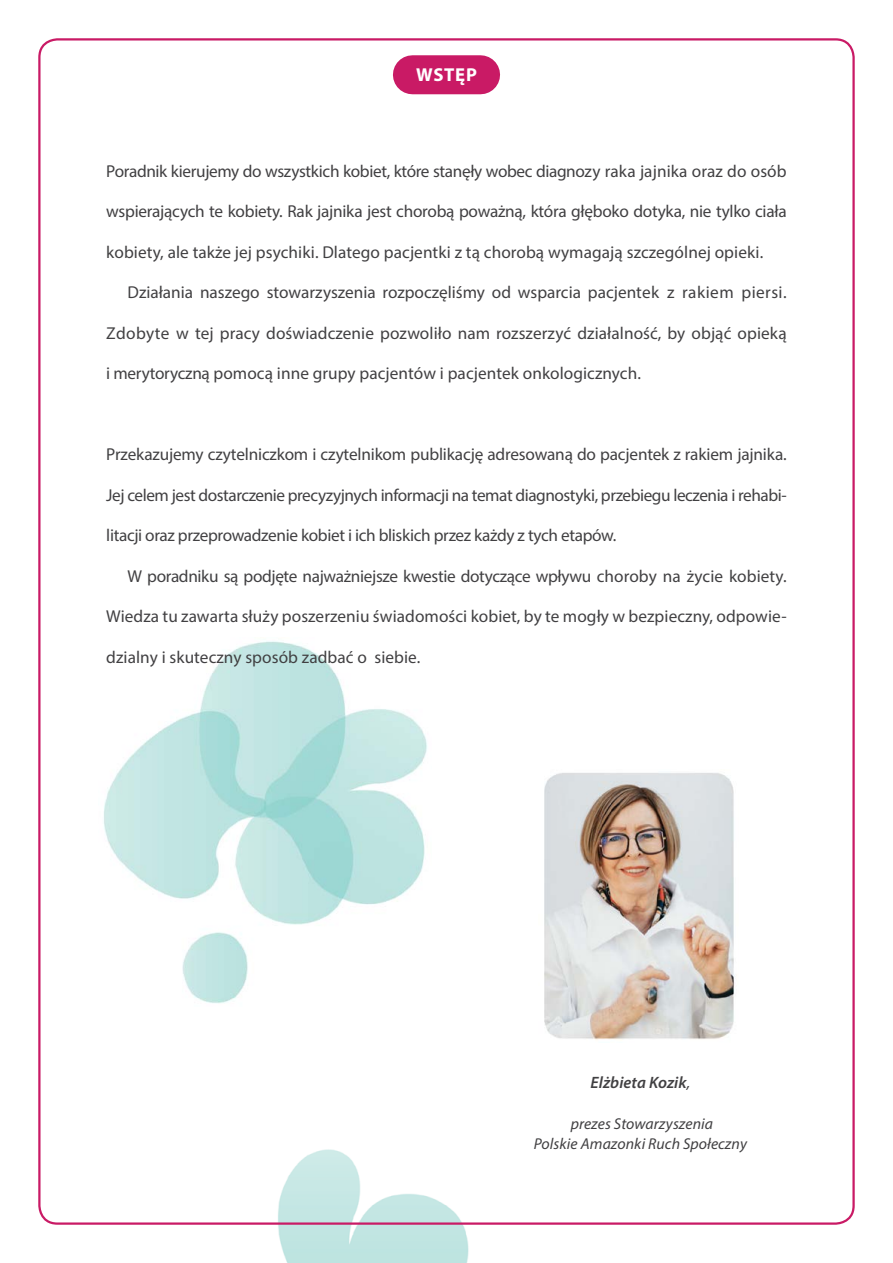
<style>
.page{position:relative;width:893px;height:1263px;background:#fff}
.page>*{position:absolute;margin:0;border:0;box-sizing:border-box;transform-origin:0 0}
.t1{font:700 18.75px "Myriad Pro";letter-spacing:.04em;color:#fff}
.t2{font:17.25px "Myriad Pro";letter-spacing:-.005em;color:#414042}
.t3{font:17.25px "Myriad Pro";letter-spacing:-.025em;color:#414042}
.t4{font:italic 600 16.5px "Myriad Pro";letter-spacing:.005em;color:#414042}
.t5{font:italic 15.75px/20.2px "Myriad Pro";letter-spacing:.005em;color:#414042;text-align:center}
.s1{font-weight:400}
</style>
<div class="page">
<img style="left:104px;top:641px;width:324px;height:363px">
<img style="left:544px;top:773px;width:191px;height:267px">
<img style="left:278px;top:1149px;width:191px;height:114px">
<div style="left:412px;top:55px;width:69px;height:39px;background:#c91a65"></div>
<p class="t1" style="left:416px;top:62px;width:62px">WSTĘP</p>
<p class="t2" style="left:106px;top:160px;width:682px">Poradnik kierujemy do wszystkich kobiet, które stanęły wobec diagnozy raka jajnika oraz do osób</p>
<p class="t2" style="left:106px;top:201px;width:682px">wspierających te kobiety. Rak jajnika jest chorobą poważną, która głęboko dotyka, nie tylko ciała</p>
<p class="t2" style="left:106px;top:241px;width:658px">kobiety, ale także jej psychiki. Dlatego pacjentki z tą chorobą wymagają szczególnej opieki.</p>
<p class="t2" style="left:128px;top:282px;width:661px">Działania naszego stowarzyszenia rozpoczęliśmy od wsparcia pacjentek z rakiem piersi.</p>
<p class="t2" style="left:106px;top:322px;width:682px">Zdobyte w tej pracy doświadczenie pozwoliło nam rozszerzyć działalność, by objąć opieką</p>
<p class="t2" style="left:106px;top:363px;width:536px">i merytoryczną pomocą inne grupy pacjentów i pacjentek onkologicznych.</p>
<p class="t2" style="left:106px;top:444px;width:682px">Przekazujemy czytelniczkom i czytelnikom publikację adresowaną do pacjentek z rakiem jajnika.</p>
<p class="t3" style="left:106px;top:484px;width:682px">Jej celem jest dostarczenie precyzyjnych informacji na temat diagnostyki, przebiegu leczenia i rehabi-</p>
<p class="t2" style="left:106px;top:525px;width:512px">litacji oraz przeprowadzenie kobiet i ich bliskich przez każdy z tych etapów.</p>
<p class="t2" style="left:128px;top:565px;width:661px">W poradniku są podjęte najważniejsze kwestie dotyczące wpływu choroby na życie kobiety.</p>
<p class="t2" style="left:106px;top:606px;width:682px">Wiedza tu zawarta służy poszerzeniu świadomości kobiet, by te mogły w bezpieczny, odpowie-</p>
<p class="t2" style="left:106px;top:646px;width:316px">dzialny i skuteczny sposób zadbać o siebie.</p>
<p class="t4" style="left:591px;top:1072px;width:101px">Elżbieta Kozik<span class="s1">,</span></p>
<p class="t5" style="left:534px;top:1113px;width:215px">prezes Stowarzyszenia<br>Polskie Amazonki Ruch Społeczny</p>
</div>
